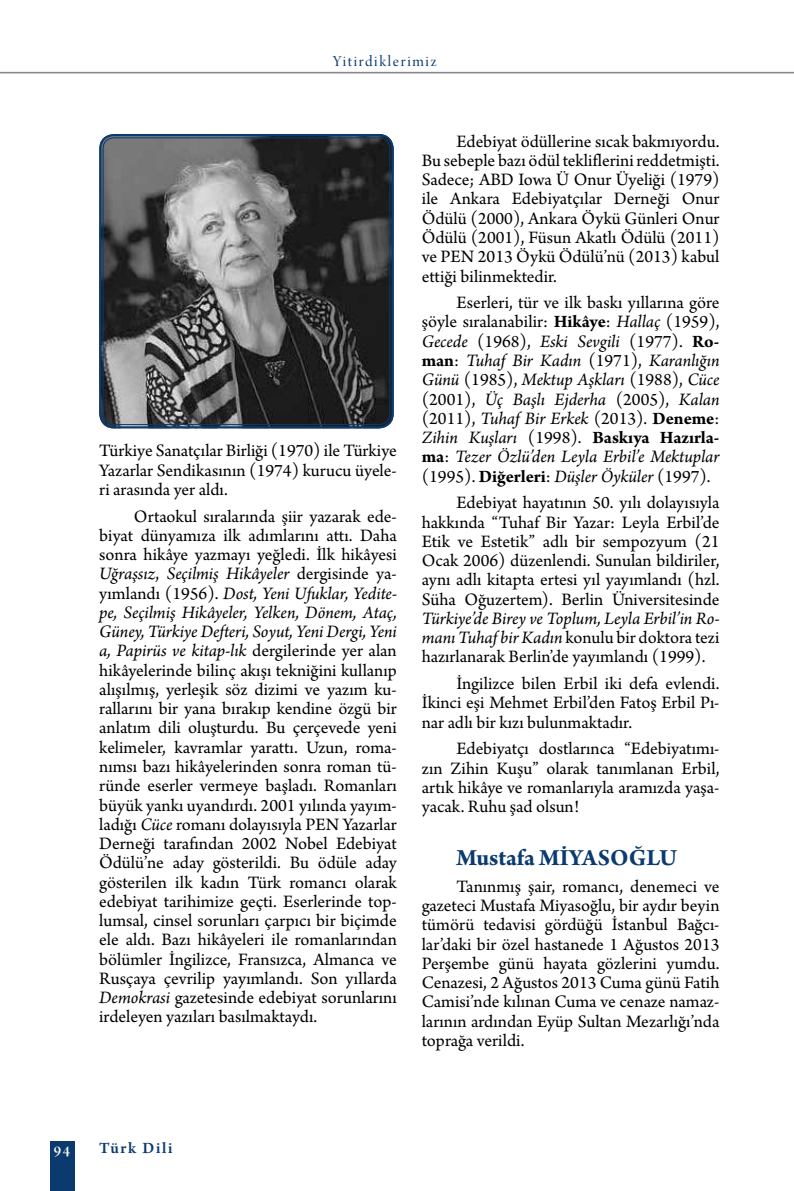
<style>
.page{position:relative;width:794px;height:1191px;background:#fff}
.page>*{position:absolute;margin:0;border:0;box-sizing:border-box;transform-origin:0 0}
.t1{font:700 24.5px "Arno Pro";color:#0a3a6e}
.t2{font:18.38px/19.2px "Arno Pro";color:#000;text-align:justify}
.t3{font:italic 18.38px/19.2px "Arno Pro";letter-spacing:-.005em;color:#000;text-align:justify}
.t4{font:600 16.62px "Arno Pro";letter-spacing:.1em;color:#0a3a6e}
.t5{font:16.1px "Arno Pro Display";letter-spacing:.1em;color:#0a3a6e}
.t6{font:15.75px "Arno Pro Smbd Display";color:#fff}
.s1{font-style:italic}
.s2{font-style:normal}
.s3{font-weight:700;font-style:normal}
</style>
<div class="page">
<div style="left:50px;top:1141px;width:24px;height:50px;background:#0a3a6e"></div>
<hr style="left:0;top:72px;width:794px;height:1px;background:#808285">
<hr style="left:0;top:73px;width:794px;height:1px;background:#808285">
<img style="left:100px;top:134px;width:293px;height:294px">
<div style="left:99px;top:134px;width:295px;height:294px;border:2px solid #0a3a6e;border-radius:14px"></div>
<div style="left:103px;top:137px;width:287px;height:288px;border:1px solid #0a3a6e;border-radius:11px"></div>
<p class="t5" style="left:333px;top:52px;width:105px">Yitirdiklerimiz</p>
<p class="t2" style="left:99px;top:442px;width:299px">Türkiye Sanatçılar Birliği (1970) ile Türkiye Yazarlar Sendikasının (1974) kurucu üyele&shy;ri arasında yer aldı.</p>
<p class="t2" style="left:99px;top:507px;width:299px;text-indent:35px">Ortaokul sıralarında şiir yazarak ede&shy;biyat dünyamıza ilk adımlarını attı. Daha sonra hikâye yazmayı yeğledi. İlk hikâyesi <span class="s1">Uğraşsız</span>, <span class="s1">Seçilmiş Hikâyeler</span> dergisinde ya&shy;yımlandı (1956). <span class="s1">Dost, Yeni Ufuklar, Yedite&shy;pe, Seçilmiş Hikâyeler, Yelken, Dönem, Ataç, Güney, Türkiye Defteri, Soyut, Yeni Dergi, Yeni a, Papirüs ve kitap-lık</span> dergilerinde yer alan hikâyelerinde bilinç akışı tekniğini kullanıp alışılmış, yerleşik söz dizimi ve yazım ku&shy;rallarını bir yana bırakıp kendine özgü bir anlatım dili oluşturdu. Bu çerçevede yeni kelimeler, kavramlar yarattı. Uzun, roma&shy;nımsı bazı hikâyelerinden sonra roman tü&shy;ründe eserler vermeye başladı. Romanları büyük yankı uyandırdı. 2001 yılında yayım&shy;ladığı <span class="s1">Cüce</span> romanı dolayısıyla PEN Yazarlar Derneği tarafından 2002 Nobel Edebiyat Ödülü’ne aday gösterildi. Bu ödüle aday gösterilen ilk kadın Türk romancı olarak edebiyat tarihimize geçti. Eserlerinde top&shy;lumsal, cinsel sorunları çarpıcı bir biçimde ele aldı. Bazı hikâyeleri ile romanlarından bölümler İngilizce, Fransızca, Almanca ve Rusçaya çevrilip yayımlandı. Son yıllarda <span class="s1">Demokrasi</span> gazetesinde edebiyat sorunlarını irdeleyen yazıları basılmaktaydı.</p>
<p class="t2" style="left:422px;top:132px;width:299px;text-indent:35px">Edebiyat ödüllerine sıcak bakmıyordu.<br>Bu sebeple bazı ödül tekliflerini reddetmişti.<br>Sadece; ABD Iowa Ü Onur Üyeliği (1979) ile Ankara Edebiyatçılar Derneği Onur Ödülü (2000), Ankara Öykü Günleri Onur Ödülü (2001), Füsun Akatlı Ödülü (2011) ve PEN 2013 Öykü Ödülü’nü (2013) kabul ettiği bilinmektedir.</p>
<p class="t3" style="left:422px;top:294px;width:299px;text-indent:35px"><span class="s2">Eserleri, tür ve ilk baskı yıllarına göre şöyle sıralanabilir:</span> <span class="s3">Hikâye</span><span class="s2">:</span> Hallaç <span class="s2">(1959), </span>Gecede <span class="s2">(1968),</span> Eski Sevgili <span class="s2">(1977).</span> <span class="s3">Ro&shy;man</span><span class="s2">:</span> Tuhaf Bir Kadın <span class="s2">(1971),</span> Karanlığın Günü <span class="s2">(1985),</span> Mektup Aşkları <span class="s2">(1988),</span> Cüce <span class="s2">(2001),</span> Üç Başlı Ejderha <span class="s2">(2005),</span> Kalan <span class="s2">(2011),</span> Tuhaf Bir Erkek <span class="s2">(2013).</span> <span class="s3">Deneme</span><span class="s2">:<br></span>Zihin Kuşları <span class="s2">(1998).</span> <span class="s3">Baskıya Hazırla&shy;ma</span><span class="s2">:</span> Tezer Özlü’den Leyla Erbil’e Mektuplar <span class="s2">(1995).</span> <span class="s3">Diğerleri</span><span class="s2">:</span> Düşler Öyküler <span class="s2">(1997).</span></p>
<p class="t2" style="left:422px;top:494px;width:299px;text-indent:35px">Edebiyat hayatının 50. yılı dolayısıyla hakkında “Tuhaf Bir Yazar: Leyla Erbil’de Etik ve Estetik” adlı bir sempozyum (21<br>Ocak 2006) düzenlendi. Sunulan bildiriler, aynı adlı kitapta ertesi yıl yayımlandı (hzl.<br>Süha Oğuzertem). Berlin Üniversitesinde</p>
<p class="t2" style="left:422px;top:609px;width:299px"><span class="s1">Türkiye’de Birey ve Toplum, Leyla Erbil’in Ro&shy;manı Tuhaf bir Kadın</span> konulu bir doktora tezi hazırlanarak Berlin’de yayımlandı (1999).</p>
<p class="t2" style="left:422px;top:675px;width:299px;text-indent:35px">İngilizce bilen Erbil iki defa evlendi.<br>İkinci eşi Mehmet Erbil’den Fatoş Erbil Pı&shy;nar adlı bir kızı bulunmaktadır.</p>
<p class="t2" style="left:422px;top:740px;width:299px;text-indent:35px">Edebiyatçı dostlarınca “Edebiyatımı&shy;zın Zihin Kuşu” olarak tanımlanan Erbil, artık hikâye ve romanlarıyla aramızda yaşa&shy;yacak. Ruhu şad olsun!</p>
<h1 class="t1" style="left:456px;top:843px;width:222px">Mustafa MİYASOĞLU</h1>
<p class="t2" style="left:422px;top:877px;width:299px;text-indent:35px">Tanınmış şair, romancı, denemeci ve gazeteci Mustafa Miyasoğlu, bir aydır beyin tümörü tedavisi gördüğü İstanbul Bağcı&shy;lar’daki bir özel hastanede 1 Ağustos 2013<br>Perşembe günü hayata gözlerini yumdu.<br>Cenazesi, 2 Ağustos 2013 Cuma günü Fatih Camisi’nde kılınan Cuma ve cenaze namaz&shy;larının ardından Eyüp Sultan Mezarlığı’nda toprağa verildi.</p>
<p class="t6" style="left:54px;top:1143px;width:18px">94</p>
<p class="t4" style="left:99px;top:1138px;width:75px">Türk Dili</p>
</div>
